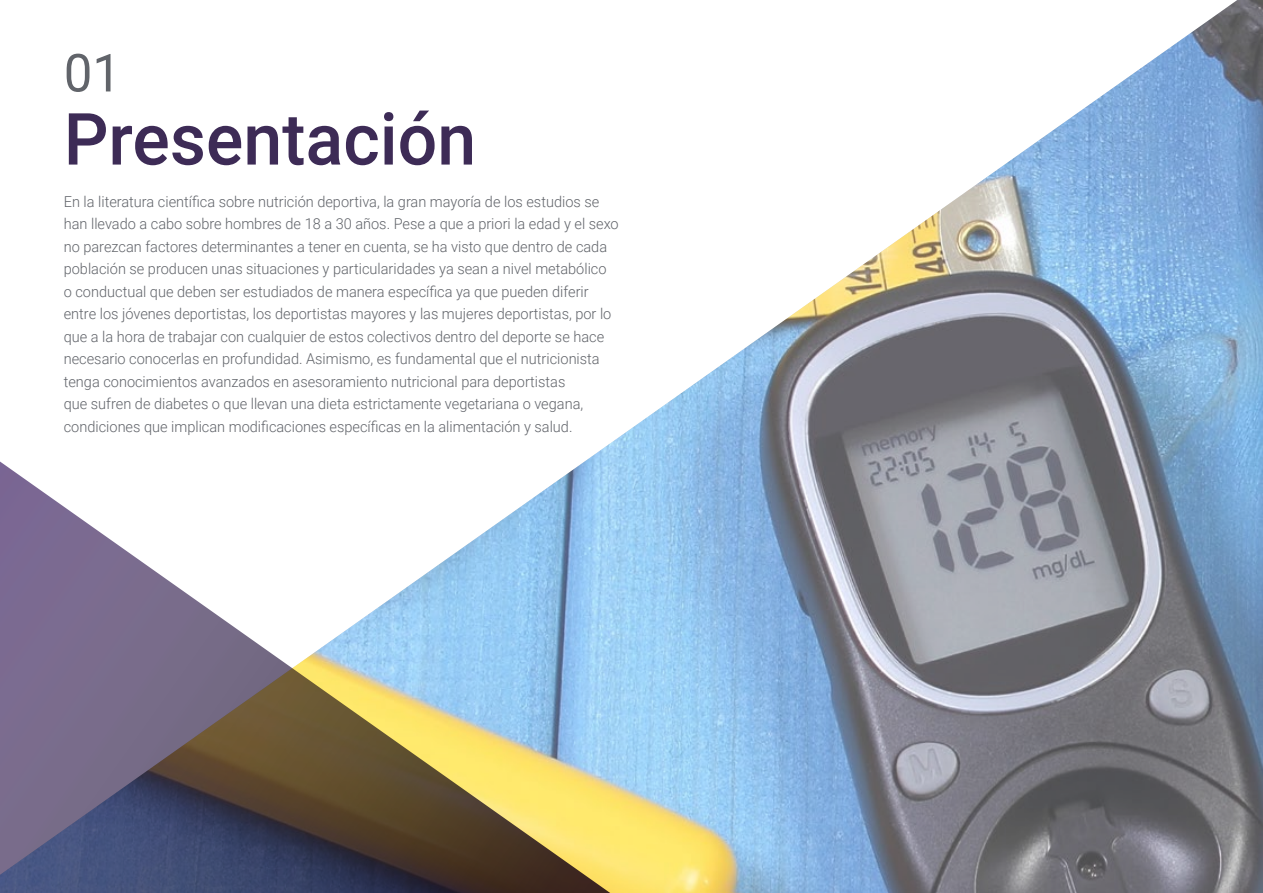
<style>
.page{position:relative;width:1263px;height:893px;background:#fff}
.page>*{position:absolute;margin:0;border:0;box-sizing:border-box;transform-origin:0 0}
.t1{font:500 72px "Roboto";color:#3d2b56}
.t2{font:52.5px "Roboto";color:#61646a}
.t3{font:300 15px/22.5px "Roboto";color:#61646a}
</style>
<div class="page">
<img style="left:607px;top:0;width:656px;height:893px">
<svg style="left:0;top:446px;width:640px;height:447px"></svg>
<h2 class="t2" style="left:64px;top:36px;width:59px">01</h2>
<h1 class="t1" style="left:64px;top:89px;width:414px">Presentación</h1>
<p class="t3" style="left:64px;top:190px;width:556px">En la literatura científica sobre nutrición deportiva, la gran mayoría de los estudios se han llevado a cabo sobre hombres de 18 a 30 años. Pese a que a priori la edad y el sexo no parezcan factores determinantes a tener en cuenta, se ha visto que dentro de cada población se producen unas situaciones y particularidades ya sean a nivel metabólico<br>o conductual que deben ser estudiados de manera específica ya que pueden diferir entre los jóvenes deportistas, los deportistas mayores y las mujeres deportistas, por lo que a la hora de trabajar con cualquier de estos colectivos dentro del deporte se hace necesario conocerlas en profundidad. Asimismo, es fundamental que el nutricionista tenga conocimientos avanzados en asesoramiento nutricional para deportistas<br>que sufren de diabetes o que llevan una dieta estrictamente vegetariana o vegana, condiciones que implican modificaciones específicas en la alimentación y salud.</p>
</div>
